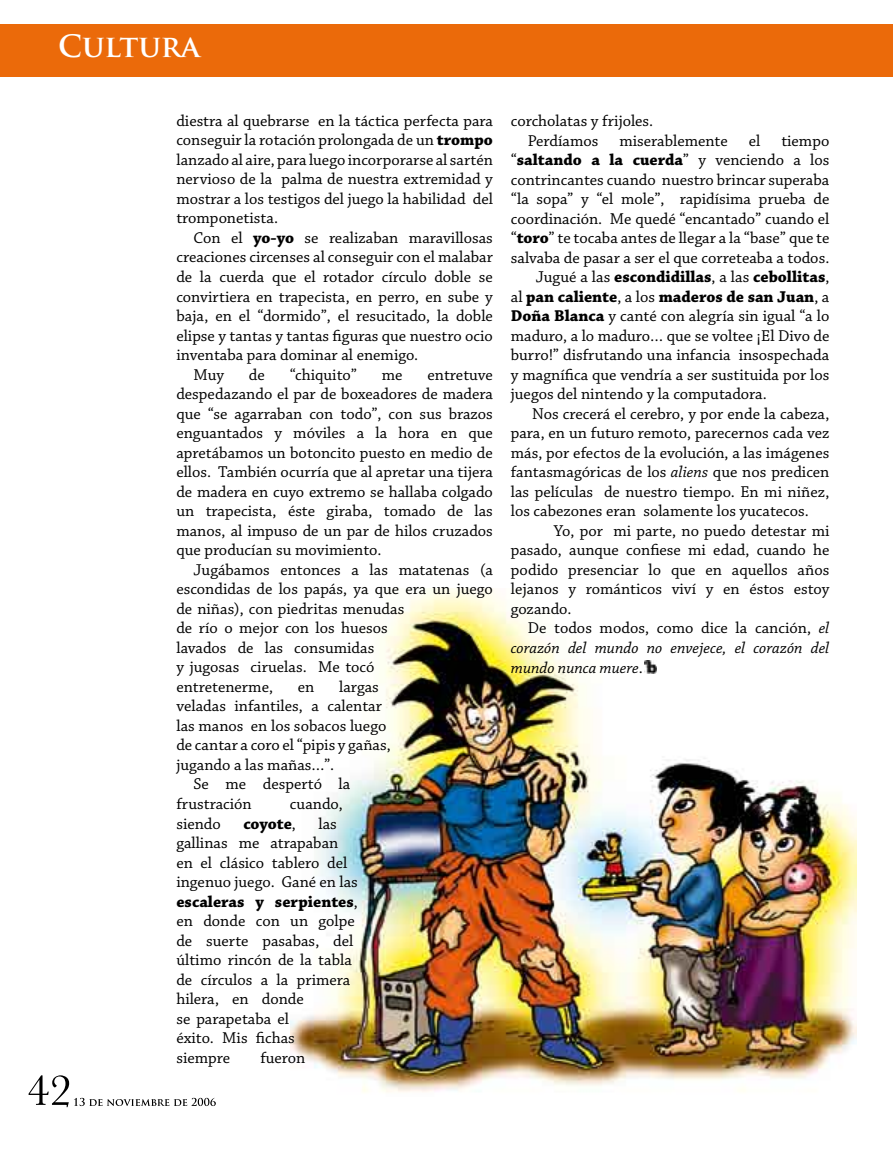
<style>
.page{position:relative;width:893px;height:1149px;background:#fff}
.page>*{position:absolute;margin:0;border:0;box-sizing:border-box;transform-origin:0 0}
.t1{font:700 30px "Trajan Pro";letter-spacing:-.01em;color:#fff}
.t2{font:16.5px/19.5px "Chaparral Pro";color:#000}
.t3{font:700 16.5px "Chaparral Pro";color:#000}
.t4{font:italic 16.5px "Chaparral Pro";color:#000}
.s1{font-weight:700}
.s2{font-weight:400}
.s3{font-style:italic}
.s4{font-style:normal}
</style>
<div class="page">
<div style="left:0;top:25px;width:893px;height:52px;background:#eb6a0a"></div>
<svg style="left:29px;top:1075px;width:187px;height:31px"></svg>
<img style="left:290px;top:588px;width:567px;height:504px">
<svg style="left:644px;top:660px;width:12px;height:13px"></svg>
<h1 class="t1" style="left:58px;top:27px;width:144px">CULTURA</h1>
<p class="t2" style="left:176px;top:111px;width:318px;text-align:justify">diestra al quebrarse en la táctica perfecta para conseguir la rotación prolongada de un <span class="s1">trompo </span>lanzado al aire, para luego incorporarse al sartén nervioso de la palma de nuestra extremidad y mostrar a los testigos del juego la habilidad del tromponetista.</p>
<p class="t2" style="left:193px;top:228px;width:301px">Con el <span class="s1">yo-yo</span> se realizaban maravillosas</p>
<p class="t2" style="left:176px;top:248px;width:318px">creaciones circenses al conseguir con el malabar</p>
<p class="t2" style="left:176px;top:267px;width:318px">de la cuerda que el rotador círculo doble se</p>
<p class="t2" style="left:176px;top:287px;width:318px">convirtiera en trapecista, en perro, en sube y</p>
<p class="t2" style="left:176px;top:306px;width:318px">baja, en el “dormido”, el resucitado, la doble</p>
<p class="t2" style="left:176px;top:326px;width:318px">elipse y tantas y tantas figuras que nuestro ocio</p>
<p class="t2" style="left:176px;top:345px;width:243px">inventaba para dominar al enemigo.</p>
<p class="t2" style="left:193px;top:365px;width:32px">Muy</p>
<p class="t2" style="left:249px;top:365px;width:17px">de</p>
<p class="t2" style="left:290px;top:365px;width:69px">“chiquito”</p>
<p class="t2" style="left:382px;top:365px;width:22px">me</p>
<p class="t2" style="left:176px;top:365px;width:318px;text-align:justify;text-indent:251px">entretuve despedazando el par de boxeadores de madera que “se agarraban con todo”, con sus brazos enguantados y móviles a la hora en que apretábamos un botoncito puesto en medio de ellos. También ocurría que al apretar una tijera de madera en cuyo extremo se hallaba colgado un trapecista, éste giraba, tomado de las manos, al impuso de un par de hilos cruzados que producían su movimiento.</p>
<p class="t2" style="left:176px;top:560px;width:318px;text-indent:17px">Jugábamos entonces a las matatenas (a escondidas de los papás, ya que era un juego de niñas), con piedritas menudas<br>de río o mejor con los huesos<br>lavados de las consumidas<br>y jugosas ciruelas. Me tocó<br>entretenerme,</p>
<p class="t2" style="left:298px;top:677px;width:18px">en</p>
<p class="t2" style="left:339px;top:677px;width:41px">largas</p>
<p class="t2" style="left:176px;top:697px;width:207px">veladas infantiles, a calentar</p>
<p class="t2" style="left:176px;top:716px;width:211px">las manos en los sobacos luego</p>
<p class="t2" style="left:176px;top:736px;width:216px">de cantar a coro el “pipis y gañas,</p>
<p class="t2" style="left:176px;top:755px;width:159px">jugando a las mañas…”.</p>
<p class="t2" style="left:193px;top:775px;width:158px">Se me despertó la</p>
<p class="t2" style="left:176px;top:794px;width:77px">frustración</p>
<p class="t2" style="left:290px;top:794px;width:54px">cuando,</p>
<p class="t2" style="left:176px;top:814px;width:46px">siendo</p>
<p class="t3" style="left:243px;top:813px;width:54px">coyote<span class="s2">,</span></p>
<p class="t2" style="left:176px;top:814px;width:183px;text-indent:142px">las gallinas me atrapaban en el clásico tablero del ingenuo juego. Gané en las <span class="s1">escaleras y serpientes</span>, en donde con un golpe de suerte pasabas, del último rincón de la tabla de círculos a la primera hilera, en donde<br>se parapetaba el<br>éxito. Mis fichas<br>siempre</p>
<p class="t2" style="left:260px;top:1048px;width:47px">fueron</p>
<p class="t2" style="left:528px;top:112px;width:127px;text-indent:-17px">corcholatas y frijoles.<br>Perdíamos</p>
<p class="t2" style="left:619px;top:131px;width:110px">miserablemente</p>
<p class="t2" style="left:749px;top:131px;width:13px">el</p>
<p class="t2" style="left:781px;top:131px;width:50px">tiempo</p>
<p class="t3" style="left:511px;top:150px;width:320px"><span class="s2">“</span>saltando a la cuerda<span class="s2">” y venciendo a los</span></p>
<p class="t2" style="left:511px;top:170px;width:320px">contrincantes cuando nuestro brincar superaba</p>
<p class="t2" style="left:511px;top:190px;width:320px">“la sopa” y “el mole”, rapidísima prueba de</p>
<p class="t2" style="left:511px;top:209px;width:320px">coordinación. Me quedé “encantado” cuando el</p>
<p class="t2" style="left:511px;top:229px;width:320px">“<span class="s1">toro</span>” te tocaba antes de llegar a la “base” que te</p>
<p class="t2" style="left:511px;top:248px;width:320px">salvaba de pasar a ser el que correteaba a todos.</p>
<p class="t3" style="left:536px;top:267px;width:295px"><span class="s2">Jugué a las</span> escondidillas<span class="s2">, a las</span> cebollitas<span class="s2">,</span></p>
<p class="t3" style="left:511px;top:286px;width:320px"><span class="s2">al</span> pan caliente<span class="s2">, a los</span> maderos de san Juan<span class="s2">, a</span></p>
<p class="t2" style="left:511px;top:307px;width:320px"><span class="s1">Doña Blanca</span> y canté con alegría sin igual “a lo</p>
<p class="t2" style="left:511px;top:326px;width:320px">maduro, a lo maduro… que se voltee ¡El Divo de</p>
<p class="t2" style="left:511px;top:346px;width:320px">burro!” disfrutando una infancia insospechada</p>
<p class="t2" style="left:511px;top:365px;width:320px">y magnífica que vendría a ser sustituida por los</p>
<p class="t2" style="left:511px;top:385px;width:258px">juegos del nintendo y la computadora.</p>
<p class="t2" style="left:532px;top:404px;width:299px">Nos crecerá el cerebro, y por ende la cabeza,</p>
<p class="t2" style="left:511px;top:424px;width:320px">para, en un futuro remoto, parecernos cada vez</p>
<p class="t2" style="left:511px;top:443px;width:320px">más, por efectos de la evolución, a las imágenes</p>
<p class="t2" style="left:511px;top:463px;width:320px">fantasmagóricas de los <span class="s3">aliens</span> que nos predicen</p>
<p class="t2" style="left:511px;top:482px;width:320px">las películas de nuestro tiempo. En mi niñez,</p>
<p class="t2" style="left:511px;top:502px;width:300px">los cabezones eran solamente los yucatecos.</p>
<p class="t2" style="left:554px;top:521px;width:277px">Yo, por mi parte, no puedo detestar mi</p>
<p class="t2" style="left:511px;top:541px;width:320px">pasado, aunque confiese mi edad, cuando he</p>
<p class="t2" style="left:511px;top:560px;width:320px">podido presenciar lo que en aquellos años</p>
<p class="t2" style="left:511px;top:580px;width:320px">lejanos y románticos viví y en éstos estoy</p>
<p class="t2" style="left:511px;top:599px;width:62px">gozando.</p>
<p class="t2" style="left:528px;top:619px;width:303px">De todos modos, como dice la canción, <span class="s3">el</span></p>
<p class="t4" style="left:511px;top:638px;width:320px">corazón del mundo no envejece, el corazón del</p>
<p class="t4" style="left:511px;top:658px;width:134px">mundo nunca muere<span class="s4">.</span></p>
</div>
